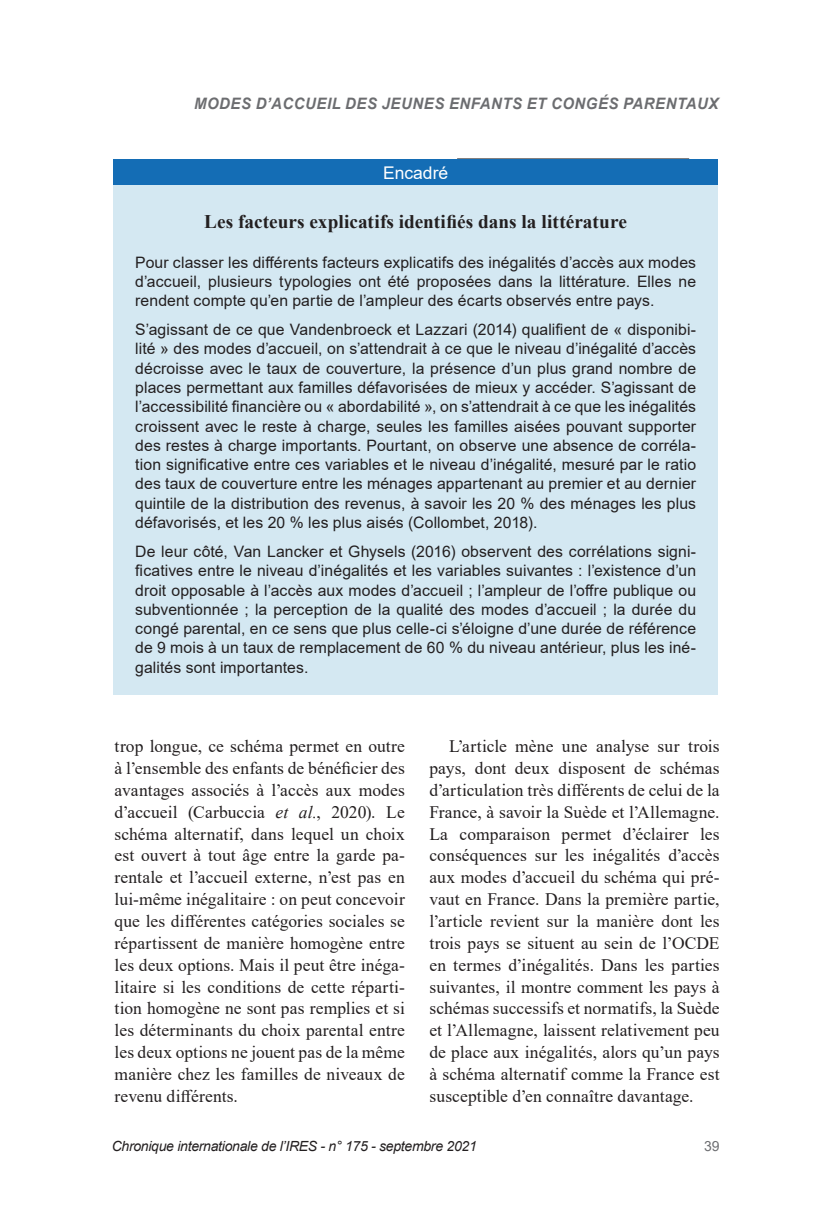
<style>
.page{position:relative;width:814px;height:1211px;background:#fff}
.page>*{position:absolute;margin:0;border:0;box-sizing:border-box;transform-origin:0 0}
.TITRE_ENCADRE{font:700 19.25px "Times New Roman";letter-spacing:.005em;color:#231f20}
.t1{font:17.5px/21.9px "Times New Roman";letter-spacing:.005em;color:#231f20;text-align:justify}
.Encadré_bando{font:17.5px "Arial";color:#fff}
.ENCADRE{font:15.75px/19.2px "Arial";letter-spacing:.005em;color:#231f20;text-align:justify}
.t2{font:italic 700 15.75px "Arial";letter-spacing:.035em;color:#6c6d70;scale:.95 1}
.t3{font:italic 14px "Arial";letter-spacing:-.02em;color:#231f20}
.t4{font:14px "Arial";color:#6c6d70}
.s1{font-style:italic}
</style>
<div class="page">
<hr style="left:457px;top:158px;width:232px;height:1px;background:#231f20">
<div style="left:113px;top:159px;width:605px;height:26px;background:#146db5"></div>
<div style="left:113px;top:185px;width:605px;height:509px;background:#d4e8f2"></div>
<p class="t2" style="left:194px;top:93px;width:553px">MODES D’ACCUEIL DES JEUNES ENFANTS ET CONGÉS PARENTAUX</p>
<p class="Encadré_bando" style="left:383px;top:160px;width:67px">Encadré</p>
<p class="TITRE_ENCADRE" style="left:204px;top:208px;width:424px">Les facteurs explicatifs identifiés dans la littérature</p>
<p class="ENCADRE" style="left:135px;top:252px;width:562px">Pour classer les différents facteurs explicatifs des inégalités d’accès aux modes d’accueil, plusieurs typologies ont été proposées dans la littérature. Elles ne rendent compte qu’en partie de l’ampleur des écarts observés entre pays.</p>
<p class="ENCADRE" style="left:135px;top:320px;width:562px">S’agissant de ce que Vandenbroeck et Lazzari (2014) qualifient de « disponibi&shy;lité » des modes d’accueil, on s’attendrait à ce que le niveau d’inégalité d’accès décroisse avec le taux de couverture, la présence d’un plus grand nombre de places permettant aux familles défavorisées de mieux y accéder. S’agissant de l’accessibilité financière ou « abordabilité », on s’attendrait à ce que les inégalités croissent avec le reste à charge, seules les familles aisées pouvant supporter des restes à charge importants. Pourtant, on observe une absence de corréla&shy;tion significative entre ces variables et le niveau d’inégalité, mesuré par le ratio des taux de couverture entre les ménages appartenant au premier et au dernier quintile de la distribution des revenus, à savoir les 20 % des ménages les plus défavorisés, et les 20 % les plus aisés (Collombet, 2018).</p>
<p class="ENCADRE" style="left:135px;top:541px;width:562px">De leur côté, Van Lancker et Ghysels (2016) observent des corrélations signi&shy;ficatives entre le niveau d’inégalités et les variables suivantes : l’existence d’un droit opposable à l’accès aux modes d’accueil ; l’ampleur de l’offre publique ou subventionnée ; la perception de la qualité des modes d’accueil ; la durée du congé parental, en ce sens que plus celle-ci s’éloigne d’une durée de référence de 9 mois à un taux de remplacement de 60 % du niveau antérieur, plus les iné&shy;galités sont importantes.</p>
<p class="t1" style="left:115px;top:734px;width:292px">trop longue, ce schéma permet en outre à l’ensemble des enfants de bénéficier des avantages associés à l’accès aux modes d’accueil (Carbuccia <span class="s1">et al.</span>, 2020). Le schéma alternatif, dans lequel un choix est ouvert à tout âge entre la garde pa&shy;rentale et l’accueil externe, n’est pas en lui-même inégalitaire : on peut concevoir que les différentes catégories sociales se répartissent de manière homogène entre les deux options. Mais il peut être inéga&shy;litaire si les conditions de cette réparti&shy;tion homogène ne sont pas remplies et si les déterminants du choix parental entre les deux options ne jouent pas de la même manière chez les familles de niveaux de revenu différents.</p>
<p class="t1" style="left:429px;top:734px;width:292px;text-indent:20px">L’article mène une analyse sur trois pays, dont deux disposent de schémas d’articulation très différents de celui de la France, à savoir la Suède et l’Allemagne.<br>La comparaison permet d’éclairer les conséquences sur les inégalités d’accès aux modes d’accueil du schéma qui pré&shy;vaut en France. Dans la première partie, l’article revient sur la manière dont les trois pays se situent au sein de l’OCDE en termes d’inégalités. Dans les parties suivantes, il montre comment les pays à schémas successifs et normatifs, la Suède et l’Allemagne, laissent relativement peu de place aux inégalités, alors qu’un pays à schéma alternatif comme la France est susceptible d’en connaître davantage.</p>
<p class="t3" style="left:112px;top:1136px;width:366px">Chronique internationale de l’IRES - n° 175 - septembre 2021</p>
<p class="t4" style="left:704px;top:1136px;width:17px">39</p>
</div>
